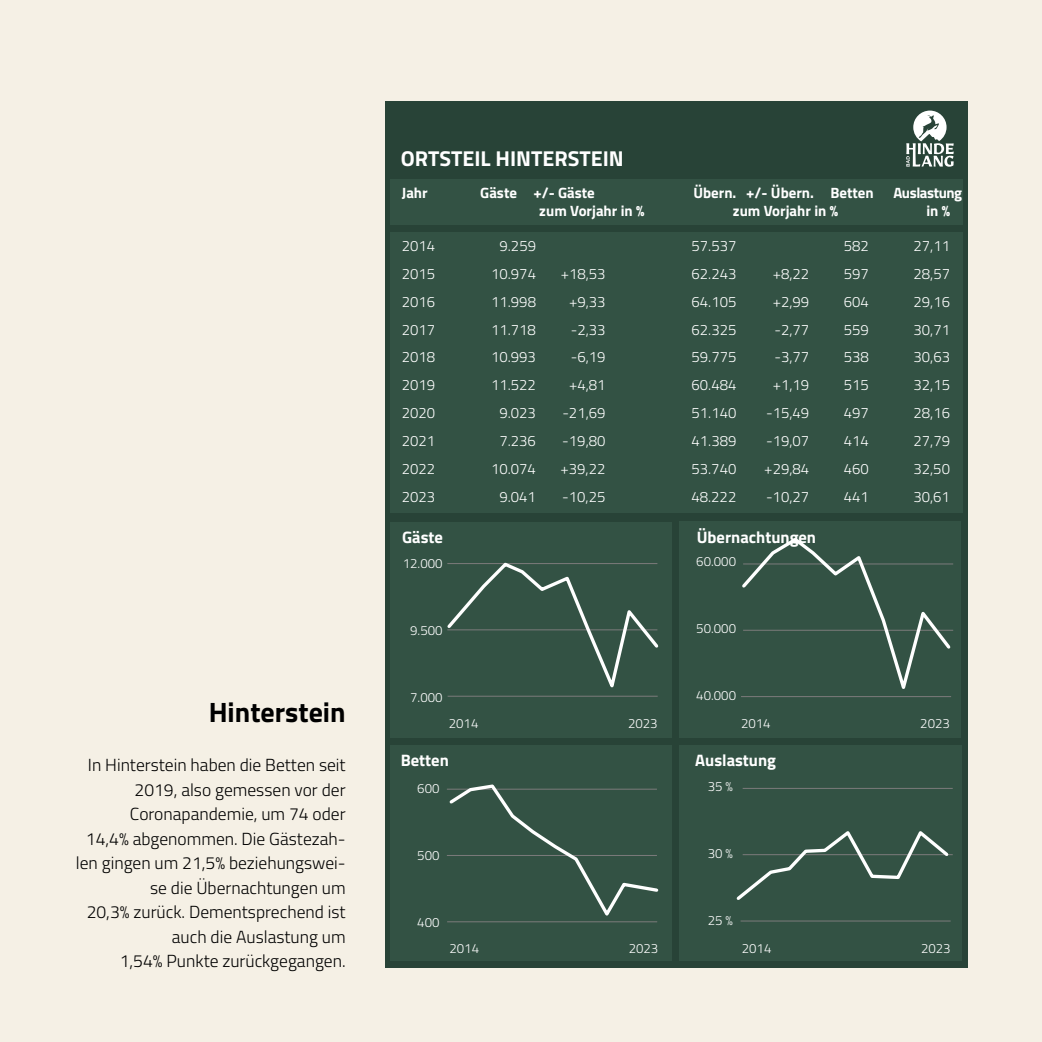
<style>
.page{position:relative;width:1042px;height:1042px;background:#f5f0e5}
.page>*{position:absolute;margin:0;border:0;box-sizing:border-box;transform-origin:0 0}
.t1{font:700 28px "Cairo";color:#000}
.t2{font:700 21.53px "Cairo";color:#fff}
.t3{font:300 17.5px/24.5px "Cairo";color:#000;text-align:right}
.t4{font:700 16.62px "Cairo";color:#fff}
.t5{font:300 14.88px "Cairo";color:#fff}
.t6{font:700 14.88px "Cairo";color:#fff}
.t7{font:700 14.88px "Cairo";letter-spacing:-.03em;color:#fff}
.t8{font:300 13.3px "Cairo";color:#fff}
</style>
<div class="page">
<div style="left:385px;top:101px;width:582px;height:866px;background:#284337"></div>
<svg style="left:906px;top:111px;width:47px;height:56px"></svg>
<div style="left:390px;top:232px;width:572px;height:281px;background:#335244"></div>
<div style="left:390px;top:180px;width:572px;height:45px;background:#335244"></div>
<div style="left:390px;top:521px;width:281px;height:216px;background:#335244"></div>
<div style="left:390px;top:745px;width:281px;height:216px;background:#335244"></div>
<div style="left:679px;top:521px;width:282px;height:216px;background:#335244"></div>
<div style="left:679px;top:745px;width:283px;height:216px;background:#335244"></div>
<hr style="left:447px;top:696px;width:211px;height:1px;background:#7c7b7b">
<hr style="left:447px;top:921px;width:210px;height:1px;background:#7c7b7b">
<hr style="left:742px;top:854px;width:211px;height:1px;background:#7c7b7b">
<hr style="left:742px;top:788px;width:211px;height:1px;background:#7c7b7b">
<hr style="left:740px;top:920px;width:210px;height:1px;background:#7c7b7b">
<svg style="left:736px;top:831px;width:215px;height:69px"></svg>
<svg style="left:447px;top:784px;width:212px;height:132px"></svg>
<svg style="left:741px;top:538px;width:212px;height:159px"></svg>
<svg style="left:447px;top:562px;width:212px;height:134px"></svg>
<h1 class="t1" style="left:209px;top:689px;width:138px">Hinterstein</h1>
<p class="t3" style="left:76px;top:753px;width:271px">In Hinterstein haben die Betten seit<br>2019, also gemessen vor der<br>Coronapandemie, um 74 oder<br>14,4% abgenommen. Die Gästezah&shy;len gingen um 21,5% beziehungswei&shy;se die Übernachtungen um<br>20,3% zurück. Dementsprechend ist auch die Auslastung um<br>1,54% Punkte zurückgegangen.</p>
<h2 class="t2" style="left:401px;top:141px;width:224px">ORTSTEIL HINTERSTEIN</h2>
<p class="t6" style="left:402px;top:181px;width:27px">Jahr</p>
<p class="t6" style="left:480px;top:181px;width:116px">Gäste +/- Gäste</p>
<p class="t6" style="left:693px;top:181px;width:182px">Übern. +/- Übern. Betten</p>
<p class="t7" style="left:893px;top:181px;width:70px">Auslastung</p>
<p class="t6" style="left:539px;top:199px;width:107px">zum Vorjahr in %</p>
<p class="t6" style="left:733px;top:199px;width:107px">zum Vorjahr in %</p>
<p class="t6" style="left:926px;top:199px;width:25px">in %</p>
<p class="t5" style="left:402px;top:235px;width:35px">2014</p>
<p class="t5" style="left:499px;top:235px;width:38px">9.259</p>
<p class="t5" style="left:691px;top:235px;width:46px">57.537</p>
<p class="t5" style="left:844px;top:235px;width:27px">582</p>
<p class="t5" style="left:913px;top:235px;width:38px">27,11</p>
<p class="t5" style="left:402px;top:263px;width:35px">2015</p>
<p class="t5" style="left:491px;top:263px;width:46px">10.974</p>
<p class="t5" style="left:561px;top:263px;width:46px">+18,53</p>
<p class="t5" style="left:691px;top:263px;width:46px">62.243</p>
<p class="t5" style="left:773px;top:263px;width:38px">+8,22</p>
<p class="t5" style="left:844px;top:263px;width:27px">597</p>
<p class="t5" style="left:913px;top:263px;width:38px">28,57</p>
<p class="t5" style="left:402px;top:291px;width:35px">2016</p>
<p class="t5" style="left:491px;top:291px;width:46px">11.998</p>
<p class="t5" style="left:569px;top:291px;width:38px">+9,33</p>
<p class="t5" style="left:691px;top:291px;width:46px">64.105</p>
<p class="t5" style="left:773px;top:291px;width:38px">+2,99</p>
<p class="t5" style="left:844px;top:291px;width:27px">604</p>
<p class="t5" style="left:913px;top:291px;width:38px">29,16</p>
<p class="t5" style="left:402px;top:318px;width:35px">2017</p>
<p class="t5" style="left:491px;top:318px;width:46px">11.718</p>
<p class="t5" style="left:571px;top:318px;width:36px">-2,33</p>
<p class="t5" style="left:691px;top:318px;width:46px">62.325</p>
<p class="t5" style="left:774px;top:318px;width:36px">-2,77</p>
<p class="t5" style="left:844px;top:318px;width:27px">559</p>
<p class="t5" style="left:913px;top:318px;width:38px">30,71</p>
<p class="t5" style="left:402px;top:346px;width:35px">2018</p>
<p class="t5" style="left:491px;top:346px;width:46px">10.993</p>
<p class="t5" style="left:571px;top:346px;width:36px">-6,19</p>
<p class="t5" style="left:691px;top:346px;width:46px">59.775</p>
<p class="t5" style="left:774px;top:346px;width:36px">-3,77</p>
<p class="t5" style="left:844px;top:346px;width:27px">538</p>
<p class="t5" style="left:913px;top:346px;width:38px">30,63</p>
<p class="t5" style="left:402px;top:374px;width:35px">2019</p>
<p class="t5" style="left:491px;top:374px;width:46px">11.522</p>
<p class="t5" style="left:569px;top:374px;width:38px">+4,81</p>
<p class="t5" style="left:691px;top:374px;width:46px">60.484</p>
<p class="t5" style="left:773px;top:374px;width:38px">+1,19</p>
<p class="t5" style="left:844px;top:374px;width:27px">515</p>
<p class="t5" style="left:913px;top:374px;width:38px">32,15</p>
<p class="t5" style="left:402px;top:402px;width:35px">2020</p>
<p class="t5" style="left:499px;top:402px;width:38px">9.023</p>
<p class="t5" style="left:562px;top:402px;width:45px">-21,69</p>
<p class="t5" style="left:691px;top:402px;width:46px">51.140</p>
<p class="t5" style="left:766px;top:402px;width:45px">-15,49</p>
<p class="t5" style="left:844px;top:402px;width:27px">497</p>
<p class="t5" style="left:913px;top:402px;width:38px">28,16</p>
<p class="t5" style="left:402px;top:430px;width:35px">2021</p>
<p class="t5" style="left:499px;top:430px;width:38px">7.236</p>
<p class="t5" style="left:562px;top:430px;width:45px">-19,80</p>
<p class="t5" style="left:691px;top:430px;width:46px">41.389</p>
<p class="t5" style="left:766px;top:430px;width:45px">-19,07</p>
<p class="t5" style="left:844px;top:430px;width:27px">414</p>
<p class="t5" style="left:913px;top:430px;width:38px">27,79</p>
<p class="t5" style="left:402px;top:458px;width:35px">2022</p>
<p class="t5" style="left:491px;top:458px;width:46px">10.074</p>
<p class="t5" style="left:560px;top:458px;width:46px">+39,22</p>
<p class="t5" style="left:691px;top:458px;width:46px">53.740</p>
<p class="t5" style="left:764px;top:458px;width:46px">+29,84</p>
<p class="t5" style="left:844px;top:458px;width:27px">460</p>
<p class="t5" style="left:913px;top:458px;width:38px">32,50</p>
<p class="t5" style="left:402px;top:486px;width:35px">2023</p>
<p class="t5" style="left:499px;top:486px;width:38px">9.041</p>
<p class="t5" style="left:562px;top:486px;width:45px">-10,25</p>
<p class="t5" style="left:691px;top:486px;width:46px">48.222</p>
<p class="t5" style="left:766px;top:486px;width:45px">-10,27</p>
<p class="t5" style="left:844px;top:486px;width:27px">441</p>
<p class="t5" style="left:913px;top:486px;width:38px">30,61</p>
<p class="t4" style="left:402px;top:524px;width:42px">Gäste</p>
<p class="t4" style="left:697px;top:524px;width:121px">Übernachtungen</p>
<p class="t8" style="left:403px;top:554px;width:41px">12.000</p>
<p class="t8" style="left:696px;top:552px;width:41px">60.000</p>
<p class="t8" style="left:410px;top:621px;width:34px">9.500</p>
<p class="t8" style="left:696px;top:619px;width:41px">50.000</p>
<p class="t8" style="left:410px;top:687px;width:34px">7.000</p>
<p class="t8" style="left:696px;top:686px;width:41px">40.000</p>
<p class="t8" style="left:449px;top:713px;width:31px">2014</p>
<p class="t8" style="left:628px;top:713px;width:31px">2023</p>
<p class="t8" style="left:741px;top:713px;width:31px">2014</p>
<p class="t8" style="left:920px;top:713px;width:31px">2023</p>
<p class="t4" style="left:401px;top:747px;width:50px">Betten</p>
<p class="t4" style="left:695px;top:747px;width:82px">Auslastung</p>
<p class="t8" style="left:417px;top:779px;width:24px">600</p>
<p class="t8" style="left:708px;top:777px;width:27px">35 %</p>
<p class="t8" style="left:417px;top:846px;width:24px">500</p>
<p class="t8" style="left:708px;top:844px;width:27px">30 %</p>
<p class="t8" style="left:417px;top:912px;width:24px">400</p>
<p class="t8" style="left:708px;top:910px;width:27px">25 %</p>
<p class="t8" style="left:449px;top:939px;width:31px">2014</p>
<p class="t8" style="left:629px;top:939px;width:31px">2023</p>
<p class="t8" style="left:742px;top:939px;width:31px">2014</p>
<p class="t8" style="left:921px;top:939px;width:31px">2023</p>
</div>
